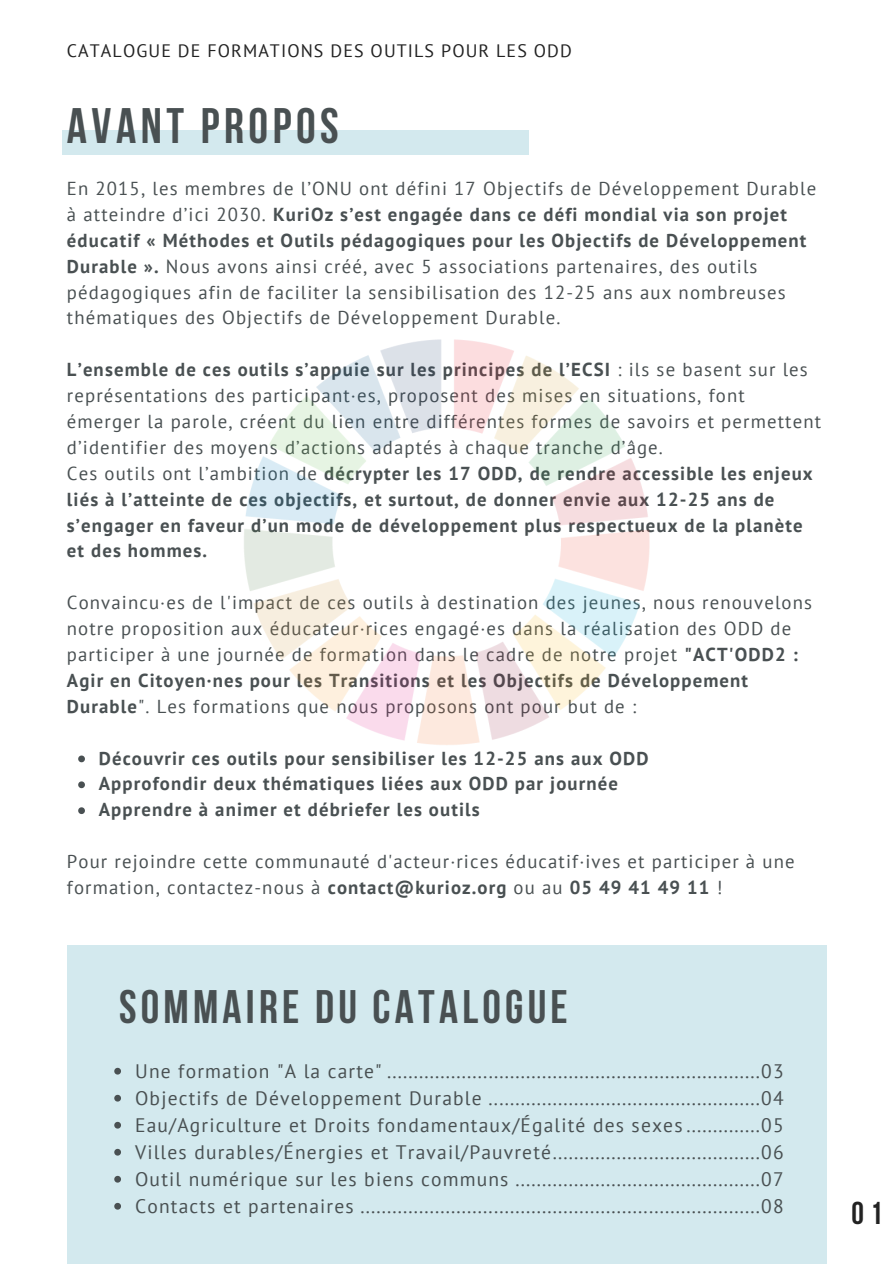
<style>
.page{position:relative;width:893px;height:1264px;background:#fff}
.page>*{position:absolute;margin:0;border:0;box-sizing:border-box;transform-origin:0 0}
.t1{font:700 49.65px "Bebas Neue";letter-spacing:.09em;color:#495052}
.t2{font:700 46.8px "Bebas Neue";letter-spacing:.09em;color:#495052}
.t3{font:700 31.5px "Bebas Neue";color:#222}
.t4{font:19.5px "PT Sans";letter-spacing:.06em;color:#495052}
.t5{font:18.75px/25.8px "PT Sans";letter-spacing:.06em;color:#495052}
.t6{font:700 18.75px/25.8px "PT Sans";letter-spacing:.06em;color:#495052}
.t7{font:18px "PT Sans";letter-spacing:.06em;color:#222}
.s1{font-weight:700}
.s2{font-weight:400}
</style>
<div class="page">
<svg style="left:78px;top:755px;width:7px;height:7px"></svg>
<svg style="left:78px;top:781px;width:7px;height:7px"></svg>
<svg style="left:78px;top:807px;width:7px;height:7px"></svg>
<div style="left:67px;top:945px;width:759px;height:318px;background:#d3e9ee"></div>
<div style="left:63px;top:130px;width:465px;height:25px;background:#d3e9ee"></div>
<svg style="left:114px;top:1067px;width:7px;height:7px"></svg>
<svg style="left:114px;top:1094px;width:7px;height:7px"></svg>
<svg style="left:114px;top:1121px;width:7px;height:7px"></svg>
<svg style="left:114px;top:1148px;width:7px;height:7px"></svg>
<svg style="left:114px;top:1175px;width:7px;height:7px"></svg>
<svg style="left:114px;top:1202px;width:7px;height:7px"></svg>
<img style="left:244px;top:339px;width:406px;height:406px">
<h2 class="t7" style="left:67px;top:39px;width:506px">CATALOGUE DE FORMATIONS DES OUTILS POUR LES ODD</h2>
<p class="t1" style="left:67px;top:105px;width:273px">AVANT PROPOS</p>
<h1 class="t5" style="left:67px;top:175px;width:750px">En 2015, les membres de l’ONU ont défini 17 Objectifs de Développement Durable à atteindre d’ici 2030. <span class="s1">KuriOz s’est engagée dans ce défi mondial via son projet éducatif « Méthodes et Outils pédagogiques pour les Objectifs de Développement Durable ».</span> Nous avons ainsi créé, avec 5 associations partenaires, des outils pédagogiques afin de faciliter la sensibilisation des 12-25 ans aux nombreuses thématiques des Objectifs de Développement Durable.</h1>
<p class="t5" style="left:67px;top:356px;width:755px"><span class="s1">L’ensemble de ces outils s’appuie sur les principes de l’ECSI</span> : ils se basent sur les représentations des participant·es, proposent des mises en situations, font émerger la parole, créent du lien entre différentes formes de savoirs et permettent d’identifier des moyens d’actions adaptés à chaque tranche d’âge.</p>
<p class="t6" style="left:67px;top:460px;width:747px"><span class="s2">Ces outils ont l’ambition de</span> décrypter les 17 ODD, de rendre accessible les enjeux liés à l’atteinte de ces objectifs, et surtout, de donner envie aux 12-25 ans de s’engager en faveur d’un mode de développement plus respectueux de la planète et des hommes.</p>
<p class="t5" style="left:67px;top:589px;width:746px">Convaincu·es de l'impact de ces outils à destination des jeunes, nous renouvelons notre proposition aux éducateur·rices engagé·es dans la réalisation des ODD de participer à une journée de formation dans le cadre de notre projet <span class="s1">"ACT'ODD2 :<br>Agir en Citoyen·nes pour les Transitions et les Objectifs de Développement Durable</span>". Les formations que nous proposons ont pour but de :</p>
<p class="t6" style="left:99px;top:744px;width:551px">Découvrir ces outils pour sensibiliser les 12-25 ans aux ODD</p>
<p class="t6" style="left:99px;top:770px;width:520px">Approfondir deux thématiques liées aux ODD par journée</p>
<p class="t6" style="left:99px;top:796px;width:382px">Apprendre à animer et débriefer les outils</p>
<p class="t5" style="left:67px;top:848px;width:729px">Pour rejoindre cette communauté d'acteur·rices éducatif·ives et participer à une formation, contactez-nous à <span class="s1">contact@kurioz.org</span> ou au <span class="s1">05 49 41 49 11</span> !</p>
<p class="t2" style="left:119px;top:987px;width:450px">SOMMAIRE DU CATALOGUE</p>
<p class="t4" style="left:135px;top:1058px;width:650px">Une formation "A la carte" ......................................................................03</p>
<p class="t4" style="left:135px;top:1085px;width:650px">Objectifs de Développement Durable ...................................................04</p>
<h1 class="t4" style="left:135px;top:1112px;width:650px">Eau/Agriculture et Droits fondamentaux/Égalité des sexes..............05</h1>
<p class="t4" style="left:135px;top:1139px;width:650px">Villes durables/Énergies et Travail/Pauvreté.......................................06</p>
<p class="t4" style="left:135px;top:1166px;width:650px">Outil numérique sur les biens communs ..............................................07</p>
<p class="t4" style="left:135px;top:1193px;width:650px">Contacts et partenaires ...........................................................................08</p>
<p class="t3" style="left:851px;top:1200px;width:33px">01</p>
</div>
